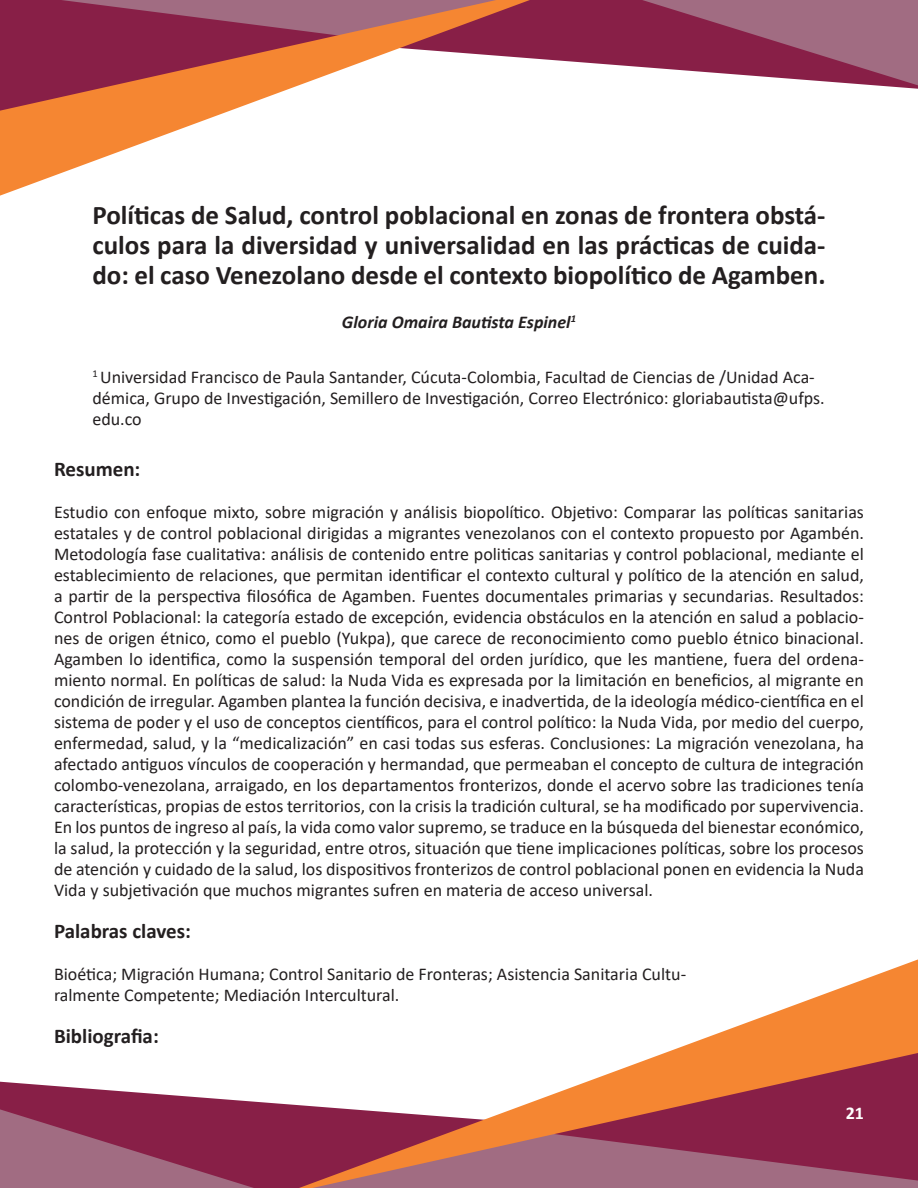
<style>
.page{position:relative;width:918px;height:1188px;background:#fff}
.page>*{position:absolute;margin:0;border:0;box-sizing:border-box;transform-origin:0 0}
.Titulo{font:700 27px/30px "Calibri";color:#231f20;text-align:justify}
.Titulo_interno{font:700 21px "Calibri";color:#231f20}
.t1{font:18px/21px "Calibri";color:#231f20}
.Nombre_autor{font:italic 700 18px "Calibri";color:#231f20}
.NumDer{font:700 18px "Calibri";color:#fff}
</style>
<div class="page">
<svg style="left:530px;top:0;width:388px;height:89px"></svg>
<svg style="left:0;top:0;width:530px;height:196px"></svg>
<svg style="left:0;top:1082px;width:299px;height:106px;fill:#881f47"></svg>
<svg style="left:299px;top:959px;width:619px;height:229px"></svg>
<p class="Titulo" style="left:92px;top:200px;width:735px">Políticas de Salud, control poblacional en zonas de frontera obstá&shy;culos para la diversidad y universalidad en las prácticas de cuida&shy;do: el caso Venezolano desde el contexto biopolítico de Agamben.</p>
<p class="Nombre_autor" style="left:342px;top:309px;width:236px">Gloria Omaira Bautista Espinel<sup>1</sup></p>
<p class="t1" style="left:92px;top:366px;width:734px"><sup>1</sup> Universidad Francisco de Paula Santander, Cúcuta-Colombia, Facultad de Ciencias de /Unidad Aca&shy;démica, Grupo de Investigación, Semillero de Investigación, Correo Electrónico: gloriabautista@ufps. edu.co</p>
<p class="Titulo_interno" style="left:54px;top:454px;width:88px">Resumen:</p>
<p class="t1" style="left:54px;top:501px;width:812px;text-align:justify">Estudio con enfoque mixto, sobre migración y análisis biopolítico. Objetivo: Comparar las políticas sanitarias estatales y de control poblacional dirigidas a migrantes venezolanos con el contexto propuesto por Agambén.<br>Metodología fase cualitativa: análisis de contenido entre politicas sanitarias y control poblacional, mediante el establecimiento de relaciones, que permitan identificar el contexto cultural y político de la atención en salud, a partir de la perspectiva filosófica de Agamben. Fuentes documentales primarias y secundarias. Resultados:<br>Control Poblacional: la categoría estado de excepción, evidencia obstáculos en la atención en salud a poblacio&shy;nes de origen étnico, como el pueblo (Yukpa), que carece de reconocimiento como pueblo étnico binacional.<br>Agamben lo identifica, como la suspensión temporal del orden jurídico, que les mantiene, fuera del ordena&shy;miento normal. En políticas de salud: la Nuda Vida es expresada por la limitación en beneficios, al migrante en condición de irregular. Agamben plantea la función decisiva, e inadvertida, de la ideología médico-científica en el sistema de poder y el uso de conceptos científicos, para el control político: la Nuda Vida, por medio del cuerpo, enfermedad, salud, y la “medicalización” en casi todas sus esferas. Conclusiones: La migración venezolana, ha afectado antiguos vínculos de cooperación y hermandad, que permeaban el concepto de cultura de integración colombo-venezolana, arraigado, en los departamentos fronterizos, donde el acervo sobre las tradiciones tenía características, propias de estos territorios, con la crisis la tradición cultural, se ha modificado por supervivencia.<br>En los puntos de ingreso al país, la vida como valor supremo, se traduce en la búsqueda del bienestar económico, la salud, la protección y la seguridad, entre otros, situación que tiene implicaciones políticas, sobre los procesos de atención y cuidado de la salud, los dispositivos fronterizos de control poblacional ponen en evidencia la Nuda Vida y subjetivación que muchos migrantes sufren en materia de acceso universal.</p>
<p class="Titulo_interno" style="left:54px;top:916px;width:138px">Palabras claves:</p>
<p class="t1" style="left:54px;top:963px;width:634px">Bioética; Migración Humana; Control Sanitario de Fronteras; Asistencia Sanitaria Cultu&shy;ralmente Competente; Mediación Intercultural.</p>
<p class="Titulo_interno" style="left:54px;top:1021px;width:106px">Bibliografia:</p>
<p class="NumDer" style="left:846px;top:1100px;width:20px">21</p>
</div>
